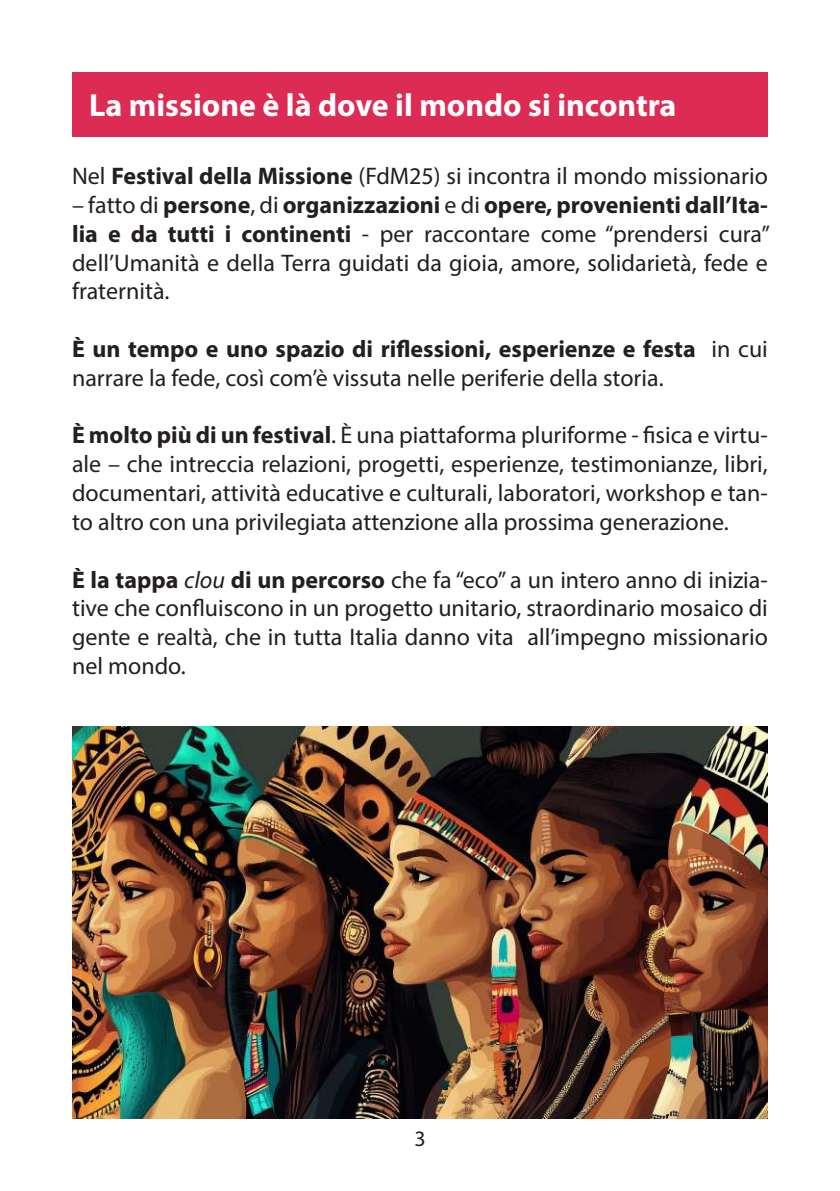
<style>
.page{position:relative;width:840px;height:1191px;background:#fff}
.page>*{position:absolute;margin:0;border:0;box-sizing:border-box;transform-origin:0 0}
.t1{font:700 32px "Myriad Pro";color:#fff}
.t2{font:24px/28.8px "Myriad Pro";color:#231f20;text-align:justify}
.t3{font:22px "Myriad Pro";color:#231f20}
.s1{font-weight:700}
.s2{font-style:italic}
</style>
<div class="page">
<img style="left:72px;top:726px;width:695px;height:393px">
<div style="left:72px;top:72px;width:695px;height:64px;background:#dc2c53"></div>
<h1 class="t1" style="left:89px;top:84px;width:588px">La missione è là dove il mondo si incontra</h1>
<p class="t2" style="left:72px;top:161px;width:697px">Nel <span class="s1">Festival della Missione</span> (FdM25) si incontra il mondo missionario</p>
<p class="t2" style="left:72px;top:190px;width:699px">– fatto di <span class="s1">persone</span>, di <span class="s1">organizzazioni</span> e di <span class="s1">opere, provenienti dall’Ita&shy;lia e da tutti i continenti</span> - per raccontare come “prendersi cura” dell’Umanità e della Terra guidati da gioia, amore, solidarietà, fede e fraternità.</p>
<p class="t2" style="left:72px;top:334px;width:697px"><span class="s1">È un tempo e uno spazio di riflessioni, esperienze e festa</span> in cui narrare la fede, così com’è vissuta nelle periferie della storia.</p>
<p class="t2" style="left:72px;top:420px;width:697px"><span class="s1">È molto più di un festival</span>. È una piattaforma pluriforme - fisica e virtu&shy;ale – che intreccia relazioni, progetti, esperienze, testimonianze, libri, documentari, attività educative e culturali, laboratori, workshop e tan&shy;to altro con una privilegiata attenzione alla prossima generazione.</p>
<p class="t2" style="left:72px;top:564px;width:697px"><span class="s1">È la tappa</span> <span class="s2">clou</span> <span class="s1">di un percorso</span> che fa “eco” a un intero anno di inizia&shy;tive che confluiscono in un progetto unitario, straordinario mosaico di gente e realtà, che in tutta Italia danno vita all’impegno missionario nel mondo.</p>
<p class="t3" style="left:414px;top:1124px;width:13px">3</p>
</div>
